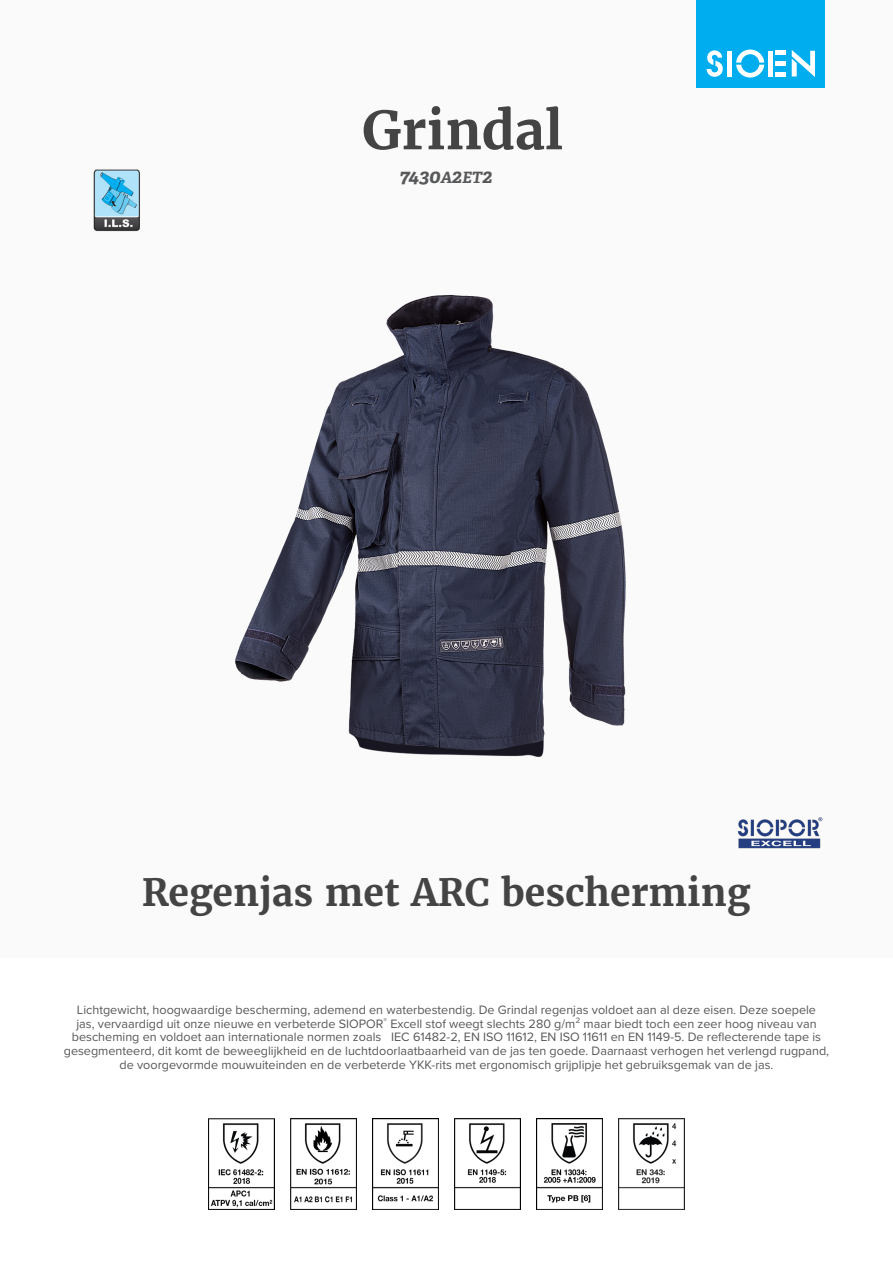
<style>
.page{position:relative;width:893px;height:1263px;background:#fff}
.page>*{position:absolute;margin:0;border:0;box-sizing:border-box;transform-origin:0 0}
.product_name{font:700 52.5px "Merriweather";color:#444}
.product_h2{font:700 37.5px "Merriweather";color:#444}
.product_ref{font:italic 700 19.5px "Adelle";color:#57585a}
.product_description{font:12.6px/13.6px "Proxima Nova";color:#57585a;text-align:center}
.s1{font-size:15.6px}
</style>
<div class="page">
<div style="left:0;top:0;width:893px;height:957px;background:#fafafa"></div>
<div style="left:697px;top:0;width:128px;height:88px;background:#00aeef"></div>
<svg style="left:707px;top:50px;width:16px;height:27px"></svg>
<svg style="left:736px;top:50px;width:28px;height:28px"></svg>
<div style="left:727px;top:51px;width:5px;height:26px;background:#fff"></div>
<div style="left:768px;top:51px;width:5px;height:26px;background:#fff"></div>
<div style="left:775px;top:72px;width:11px;height:5px;background:#fff"></div>
<div style="left:775px;top:61px;width:11px;height:5px;background:#fff"></div>
<hr style="left:775px;top:51px;width:11px;height:4px;background:#fff">
<svg style="left:792px;top:50px;width:23px;height:27px"></svg>
<img style="left:93px;top:169px;width:47px;height:63px">
<img style="left:737px;top:817px;width:86px;height:32px">
<img style="left:208px;top:1118px;width:66px;height:92px">
<img style="left:290px;top:1118px;width:66px;height:92px">
<img style="left:372px;top:1118px;width:66px;height:92px">
<img style="left:454px;top:1118px;width:67px;height:92px">
<img style="left:536px;top:1118px;width:67px;height:92px">
<img style="left:618px;top:1118px;width:67px;height:92px">
<img style="left:235px;top:295px;width:391px;height:462px">
<p class="product_name" style="left:362px;top:97px;width:203px">Grindal</p>
<p class="product_ref" style="left:400px;top:164px;width:94px">7430<span class="s1">A</span>2<span class="s1">ET</span>2</p>
<p class="product_h2" style="left:142px;top:868px;width:610px">Regenjas met ARC bescherming</p>
<p class="product_description" style="left:64px;top:1002px;width:767px">Lichtgewicht, hoogwaardige bescherming, ademend en waterbestendig. De Grindal regenjas voldoet aan al deze eisen. Deze soepele<br>jas, vervaardigd uit onze nieuwe en verbeterde SIOPOR<sup>®</sup> Excell stof weegt slechts 280 g/m² maar biedt toch een zeer hoog niveau van bescheming en voldoet aan internationale normen zoals IEC 61482-2, EN ISO 11612, EN ISO 11611 en EN 1149-5. De reflecterende tape is gesegmenteerd, dit komt de beweeglijkheid en de luchtdoorlaatbaarheid van de jas ten goede. Daarnaast verhogen het verlengd rugpand, de voorgevormde mouwuiteinden en de verbeterde YKK-rits met ergonomisch grijplipje het gebruiksgemak van de jas.</p>
</div>
